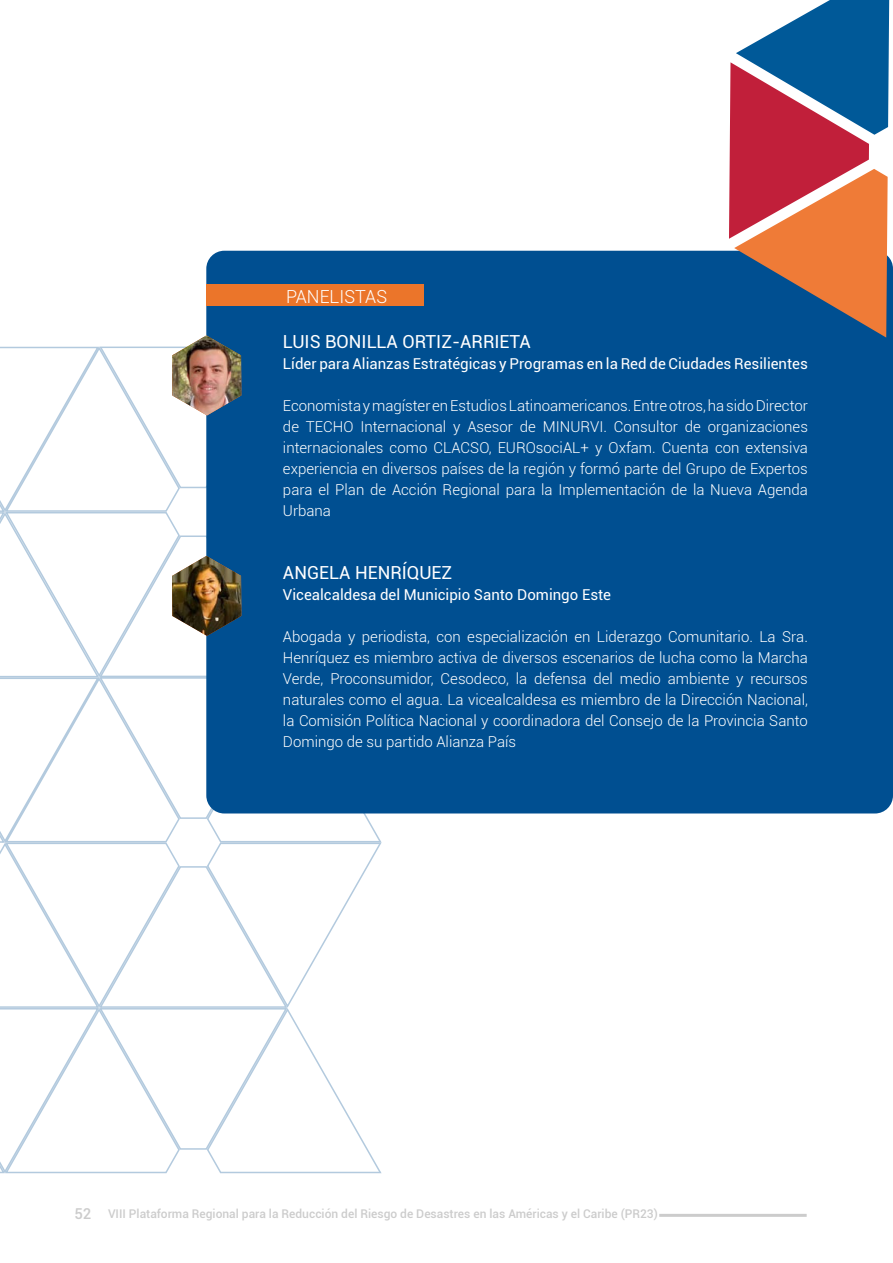
<style>
.page{position:relative;width:893px;height:1263px;background:#fff}
.page>*{position:absolute;margin:0;border:0;box-sizing:border-box;transform-origin:0 0}
.t1{font:18px "Roboto";color:#fff}
.t2{font:300 18px "Roboto";color:#fff}
.t3{font:300 15px/21px "Roboto";color:#fff;text-align:justify}
.t4{font:15px "Roboto";color:#fff}
.t5{font:500 12px "Roboto";color:#ccc}
.s1{font-size:15px}
</style>
<div class="page">
<svg style="left:0;top:346px;width:383px;height:828px"></svg>
<div style="left:206px;top:251px;width:687px;height:562px;background:#004f91;border-radius:18px"></div>
<div style="left:206px;top:284px;width:218px;height:21px;background:#eb752a"></div>
<img style="left:172px;top:335px;width:69px;height:80px">
<img style="left:172px;top:556px;width:69px;height:80px">
<svg style="left:729px;top:0;width:160px;height:338px"></svg>
<hr style="left:659px;top:1214px;width:148px;height:3px;background:#ccc">
<p class="t2" style="left:286px;top:284px;width:103px">PANELISTAS</p>
<p class="t1" style="left:283px;top:329px;width:249px">LUIS BONILLA ORTIZ-ARRIETA</p>
<p class="t4" style="left:283px;top:353px;width:526px">Líder para Alianzas Estratégicas y Programas en la Red de Ciudades Resilientes</p>
<p class="t3" style="left:283px;top:395px;width:526px">Economista y magíster en Estudios Latinoamericanos. Entre otros, ha sido Director de TECHO Internacional y Asesor de MINURVI. Consultor de organizaciones internacionales como CLACSO, EUROsociAL+ y Oxfam. Cuenta con extensiva experiencia en diversos países de la región y formó parte del Grupo de Expertos para el Plan de Acción Regional para la Implementación de la Nueva Agenda Urbana</p>
<p class="t1" style="left:283px;top:560px;width:171px">ANGELA HENRÍQUEZ</p>
<p class="t4" style="left:283px;top:584px;width:330px">Vicealcaldesa del Municipio Santo Domingo Este</p>
<p class="t3" style="left:283px;top:626px;width:526px">Abogada y periodista, con especialización en Liderazgo Comunitario. La Sra.<br>Henríquez es miembro activa de diversos escenarios de lucha como la Marcha Verde, Proconsumidor, Cesodeco, la defensa del medio ambiente y recursos naturales como el agua. La vicealcaldesa es miembro de la Dirección Nacional, la Comisión Política Nacional y coordinadora del Consejo de la Provincia Santo Domingo de su partido Alianza País</p>
<p class="t5" style="left:74px;top:1205px;width:585px"><span class="s1">52</span> VIII Plataforma Regional para la Reducción del Riesgo de Desastres en las Américas y el Caribe (PR23)</p>
</div>
